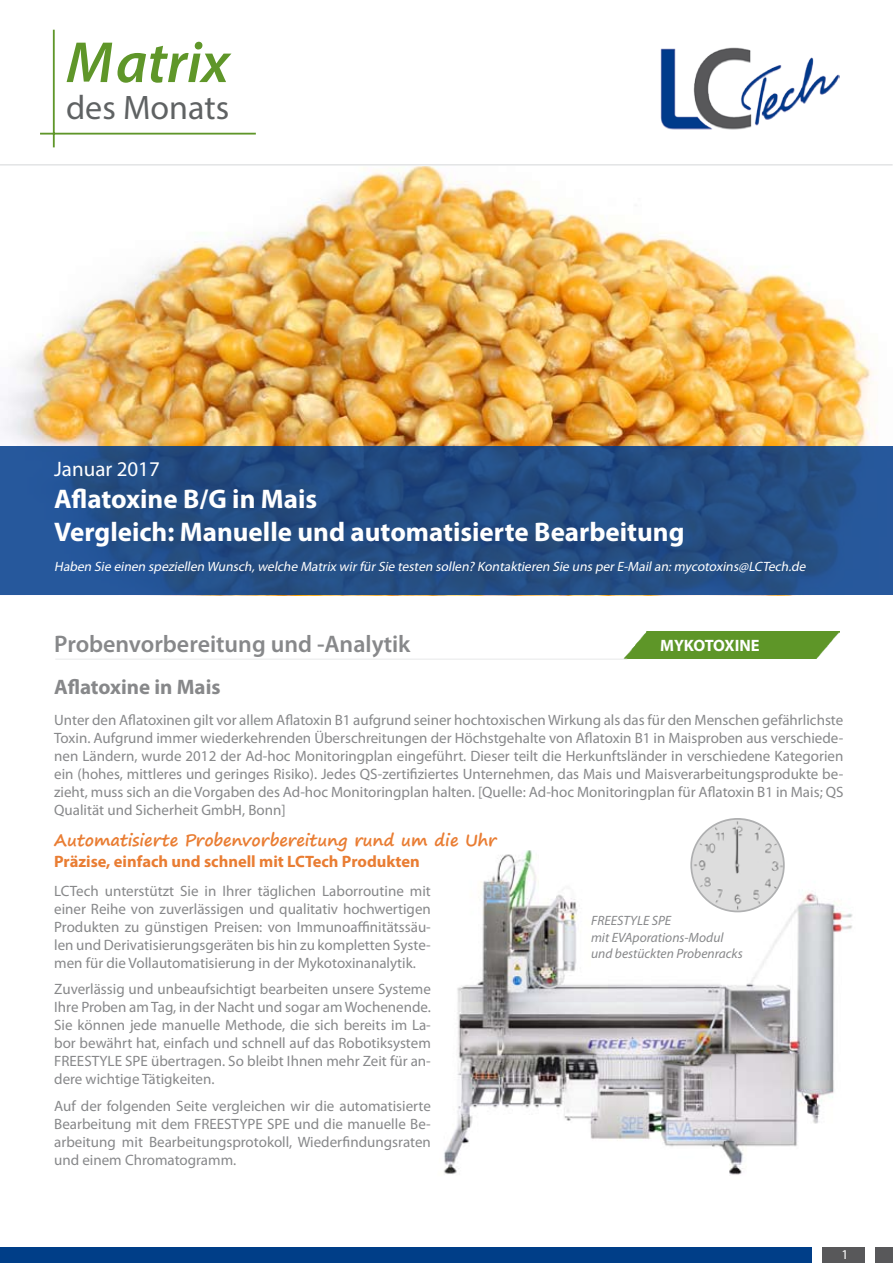
<style>
.page{position:relative;width:893px;height:1263px;background:#fff}
.page>*{position:absolute;margin:0;border:0;box-sizing:border-box;transform-origin:0 0}
.t1{font:italic 600 58.5px "Myriad Pro";color:#5f9629}
.t2{font:34.05px "Myriad Pro";color:#5f6263}
.t3{font:700 27px "Myriad Pro";color:#fff}
.t4{font:600 24px "Myriad Pro";color:#87888a}
.t5{font:700 21px "Myriad Pro";color:#87888a}
.t6{font:21px "Myriad Pro";color:#fff}
.t7{font:700 16.5px "Segoe Print";color:#e97d33}
.t8{font:700 16.5px "Myriad Pro";color:#e97d33}
.t9{font:700 16.5px "Myriad Pro";letter-spacing:-.02em;color:#fff}
.t10{font:15px/18px "Myriad Pro";color:#87888a;text-align:justify}
.t11{font:italic 13.5px "Myriad Pro";color:#fff}
.t12{font:italic 13.5px "Myriad Pro";color:#87888a}
.t13{font:13.5px "Myriad Pro";color:#fff}
</style>
<div class="page">
<img style="left:0;top:167px;width:877px;height:279px">
<img style="left:624px;top:632px;width:215px;height:27px">
<hr style="left:55px;top:659px;width:572px;height:1px;background:#e3e4e5">
<svg style="left:0;top:446px;width:893px;height:149px;background:#234d85"></svg>
<hr style="left:0;top:164px;width:893px;height:2px;background:#e3e4e5">
<div style="left:822px;top:1247px;width:42px;height:16px;background:#58585a"></div>
<div style="left:875px;top:1247px;width:18px;height:16px;background:#58585a"></div>
<div style="left:0;top:1247px;width:811px;height:16px;background:#003e88"></div>
<img style="left:660px;top:47px;width:180px;height:83px">
<hr style="left:40px;top:133px;width:216px;height:2px;background:#5f9629">
<hr style="left:53px;top:30px;width:2px;height:117px;background:#5f9629">
<img style="left:443px;top:848px;width:410px;height:327px">
<img style="left:691px;top:819px;width:93px;height:92px;border-radius:46px">
<div style="left:690px;top:818px;width:95px;height:94px;border:2px solid #87888a;border-radius:50%"></div>
<p class="t1" style="left:66px;top:25px;width:165px">Matrix</p>
<p class="t2" style="left:66px;top:86px;width:165px">des Monats</p>
<p class="t6" style="left:54px;top:456px;width:107px">Januar 2017</p>
<p class="t3" style="left:54px;top:481px;width:265px">Aflatoxine B/G in Mais</p>
<p class="t3" style="left:54px;top:514px;width:632px">Vergleich: Manuelle und automatisierte Bearbeitung</p>
<p class="t11" style="left:54px;top:559px;width:756px">Haben Sie einen speziellen Wunsch,welche Matrix wirfürSie testen sollen? Kontaktieren Sie uns perE-Mailan:mycotoxins@LCTech.de</p>
<p class="t4" style="left:54px;top:629px;width:358px">Probenvorbereitung und -Analytik</p>
<p class="t9" style="left:660px;top:634px;width:101px">MYKOTOXINE</p>
<p class="t5" style="left:54px;top:673px;width:168px">Aflatoxine in Mais</p>
<p class="t10" style="left:54px;top:710px;width:791px">Unter den Aflatoxinen gilt vor allem Aflatoxin B1 aufgrund seiner hochtoxischen Wirkung als das für den Menschen gefährlichste Toxin. Aufgrund immer wiederkehrenden Überschreitungen der Höchstgehalte von Aflatoxin B1 in Maisproben aus verschiede&shy;nen Ländern, wurde 2012 der Ad-hoc Monitoringplan eingeführt. Dieser teilt die Herkunftsländer in verschiedene Kategorien ein (hohes, mittleres und geringes Risiko). Jedes QS-zertifiziertes Unternehmen, das Mais und Maisverarbeitungsprodukte be&shy;zieht, muss sich an die Vorgaben des Ad-hoc Monitoringplan halten. [Quelle: Ad-hoc Monitoringplan für Aflatoxin B1 in Mais; QS Qualität und Sicherheit GmbH, Bonn]</p>
<p class="t7" style="left:54px;top:825px;width:444px">Automatisierte Probenvorbereitung rund um die Uhr</p>
<p class="t8" style="left:54px;top:850px;width:367px">Präzise, einfach und schnell mit LCTech Produkten</p>
<p class="t10" style="left:54px;top:881px;width:378px">LCTech unterstützt Sie in Ihrer täglichen Laborroutine mit einer Reihe von zuverlässigen und qualitativ hochwertigen Produkten zu günstigen Preisen: von Immunoaffinitätssäu&shy;len und Derivatisierungsgeräten bis hin zu kompletten Syste&shy;men für die Vollautomatisierung in der Mykotoxinanalytik.</p>
<p class="t10" style="left:54px;top:980px;width:378px">Zuverlässig und unbeaufsichtigt bearbeiten unsere Systeme Ihre Proben am Tag, in der Nacht und sogar am Wochenende.<br>Sie können jede manuelle Methode, die sich bereits im La&shy;bor bewährt hat, einfach und schnell auf das Robotiksystem FREESTYLE SPE übertragen. So bleibt Ihnen mehr Zeit für an&shy;dere wichtige Tätigkeiten.</p>
<p class="t10" style="left:54px;top:1096px;width:378px">Auf der folgenden Seite vergleichen wir die automatisierte Bearbeitung mit dem FREESTYPE SPE und die manuelle Be&shy;arbeitung mit Bearbeitungsprotokoll, Wiederfindungsraten und einem Chromatogramm.</p>
<p class="t12" style="left:591px;top:912px;width:82px">FREESTYLE SPE</p>
<p class="t12" style="left:591px;top:929px;width:134px">mit EVAporations-Modul</p>
<p class="t12" style="left:591px;top:945px;width:153px">und bestückten Probenracks</p>
<p class="t13" style="left:841px;top:1246px;width:8px">1</p>
</div>
